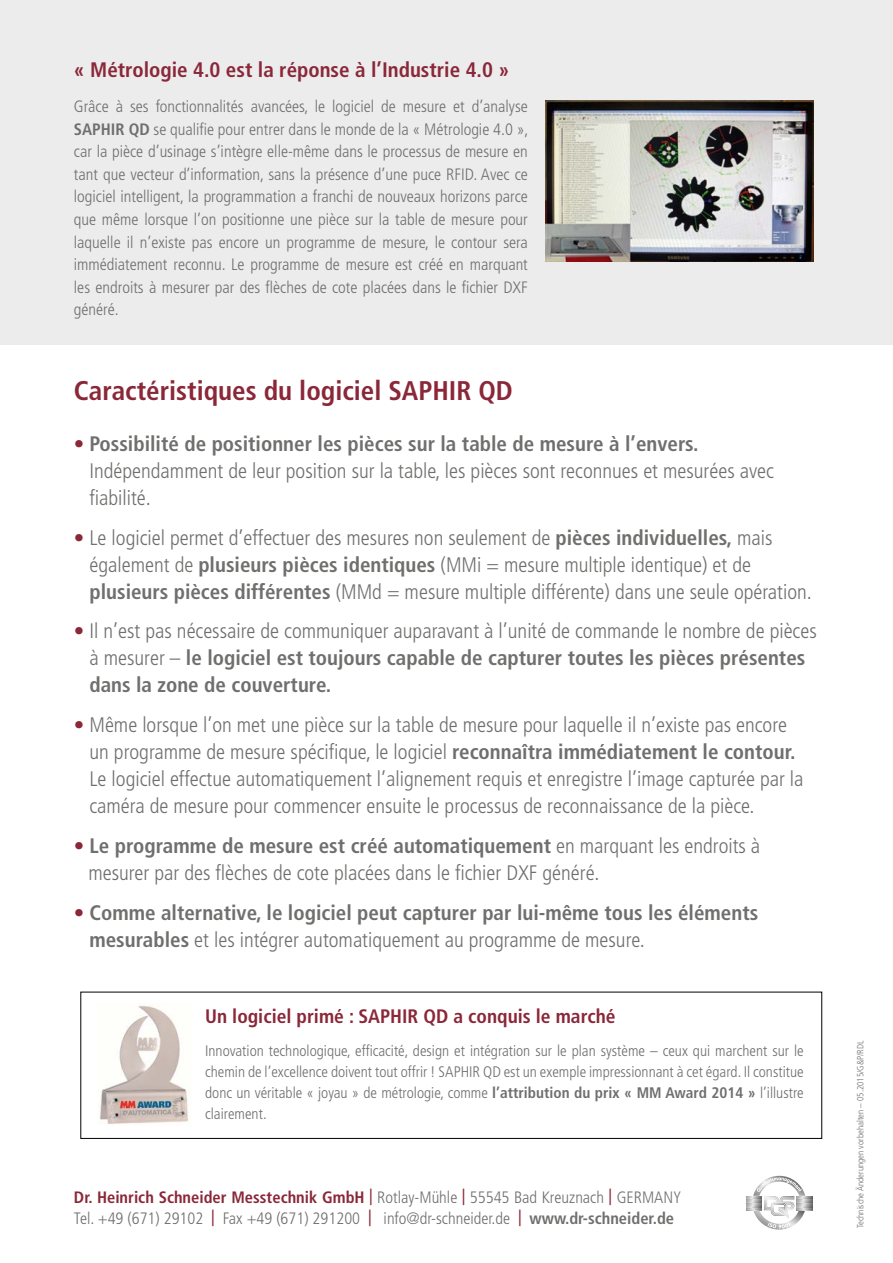
<style>
.page{position:relative;width:893px;height:1263px;background:#fff}
.page>*{position:absolute;margin:0;border:0;box-sizing:border-box;transform-origin:0 0}
.t1{font:700 condensed 27px "Frutiger";color:#8a2738}
.t2{font:300 condensed 21px/27px "Frutiger";color:#6f6f6e}
.t3{font:700 condensed 21px/27px "Frutiger";color:#6f6f6e}
.t4{font:700 condensed 21px "Frutiger";color:#8a2738}
.t5{font:700 condensed 19.5px "Frutiger";color:#8a2738}
.t6{font:300 condensed 16.5px/22.5px "Frutiger";color:#6f6f6e}
.t7{font:300 condensed 15.3px/21px "Frutiger";color:#6f6f6e;text-align:justify}
.t8{font:300 condensed 9px "Frutiger";color:#6f6f6e}
.s1{font-weight:700}
.s2{color:#8a2738}
.s3{font-weight:300;color:#8a2738}
.s4{font-weight:300}
.s5{font-weight:700;color:#8a2738}
.s6{font-weight:400;color:#8a2738}
</style>
<div class="page">
<div style="left:0;top:0;width:893px;height:344px;background:#ececed"></div>
<svg style="left:746px;top:1176px;width:66px;height:53px"></svg>
<img style="left:546px;top:101px;width:267px;height:160px">
<img style="left:100px;top:1005px;width:90px;height:119px">
<p class="t4" style="left:74px;top:57px;width:437px">« Métrologie 4.0 est la réponse à l’Industrie 4.0 »</p>
<p class="t6" style="left:74px;top:96px;width:456px;text-align:justify">Grâce à ses fonctionnalités avancées, le logiciel de mesure et d’analyse <span class="s1">SAPHIR QD</span> se qualifie pour entrer dans le monde de la « Métrologie 4.0 », car la pièce d’usinage s’intègre elle-même dans le processus de mesure en tant que vecteur d’information, sans la présence d’une puce RFID. Avec ce logiciel intelligent, la programmation a franchi de nouveaux horizons parce que même lorsque l’on positionne une pièce sur la table de mesure pour laquelle il n’existe pas encore un programme de mesure, le contour sera immédiatement reconnu. Le programme de mesure est créé en marquant les endroits à mesurer par des flèches de cote placées dans le fichier DXF généré.</p>
<p class="t1" style="left:74px;top:374px;width:440px">Caractéristiques du logiciel SAPHIR QD</p>
<p class="t2" style="left:89px;top:430px;width:686px;text-indent:-16px"><span class="s2">•</span> <span class="s1">Possibilité de positionner les pièces sur la table de mesure à l’envers.<br></span>Indépendamment de leur position sur la table, les pièces sont reconnues et mesurées avec fiabilité.</p>
<p class="t2" style="left:89px;top:524px;width:724px;text-indent:-16px"><span class="s2">•</span> Le logiciel permet d’effectuer des mesures non seulement de <span class="s1">pièces individuelles,</span> mais également de <span class="s1">plusieurs pièces identiques</span> (MMi = mesure multiple identique) et de <span class="s1">plusieurs pièces différentes</span> (MMd = mesure multiple différente) dans une seule opération.</p>
<p class="t2" style="left:89px;top:618px;width:729px;text-indent:-16px"><span class="s2">•</span> Il n’est pas nécessaire de communiquer auparavant à l’unité de commande le nombre de pièces à mesurer – <span class="s1">le logiciel est toujours capable de capturer toutes les pièces présentes dans la zone de couverture.</span></p>
<p class="t2" style="left:89px;top:712px;width:716px;text-indent:-16px"><span class="s2">•</span> Même lorsque l’on met une pièce sur la table de mesure pour laquelle il n’existe pas encore un programme de mesure spécifique, le logiciel <span class="s1">reconnaîtra immédiatement le contour.<br></span>Le logiciel effectue automatiquement l’alignement requis et enregistre l’image capturée par la caméra de mesure pour commencer ensuite le processus de reconnaissance de la pièce.</p>
<p class="t2" style="left:88px;top:832px;width:673px;text-indent:-14px"><span class="s2">•</span> <span class="s1">Le programme de mesure est créé automatiquement</span> en marquant les endroits à mesurer par des flèches de cote placées dans le fichier DXF généré.</p>
<p class="t3" style="left:89px;top:899px;width:670px;text-indent:-16px"><span class="s3">•</span> Comme alternative, le logiciel peut capturer par lui-même tous les éléments mesurables <span class="s4">et les intégrer automatiquement au programme de mesure.</span></p>
<p class="t5" style="left:205px;top:1004px;width:412px">Un logiciel primé : SAPHIR QD a conquis le marché</p>
<p class="t7" style="left:205px;top:1041px;width:600px">Innovation technologique, efficacité, design et intégration sur le plan système – ceux qui marchent sur le chemin de l’excellence doivent tout offrir ! SAPHIR QD est un exemple impressionnant à cet égard. Il constitue donc un véritable « joyau » de métrologie, comme <span class="s1">l’attribution du prix « MM Award 2014 »</span> l’illustre clairement.</p>
<p class="t6" style="left:74px;top:1187px;width:609px;line-height:21px"><span class="s5">Dr. Heinrich Schneider Messtechnik GmbH</span> <span class="s6">|</span> Rotlay-Mühle <span class="s6">|</span> 55545 Bad Kreuznach <span class="s6">|</span> GERMANY<br>Tel. +49 (671) 29102 <span class="s6">|</span> Fax +49 (671) 291200 <span class="s6">|</span> info@dr-schneider.de <span class="s6">|</span> <span class="s1">www.dr-schneider.de</span></p>
<p class="t8" style="left:855px;top:1228px;width:189px;rotate:-90deg">Technische Änderungen vorbehalten – 05.2015/G&amp;P/RDL</p>
</div>
